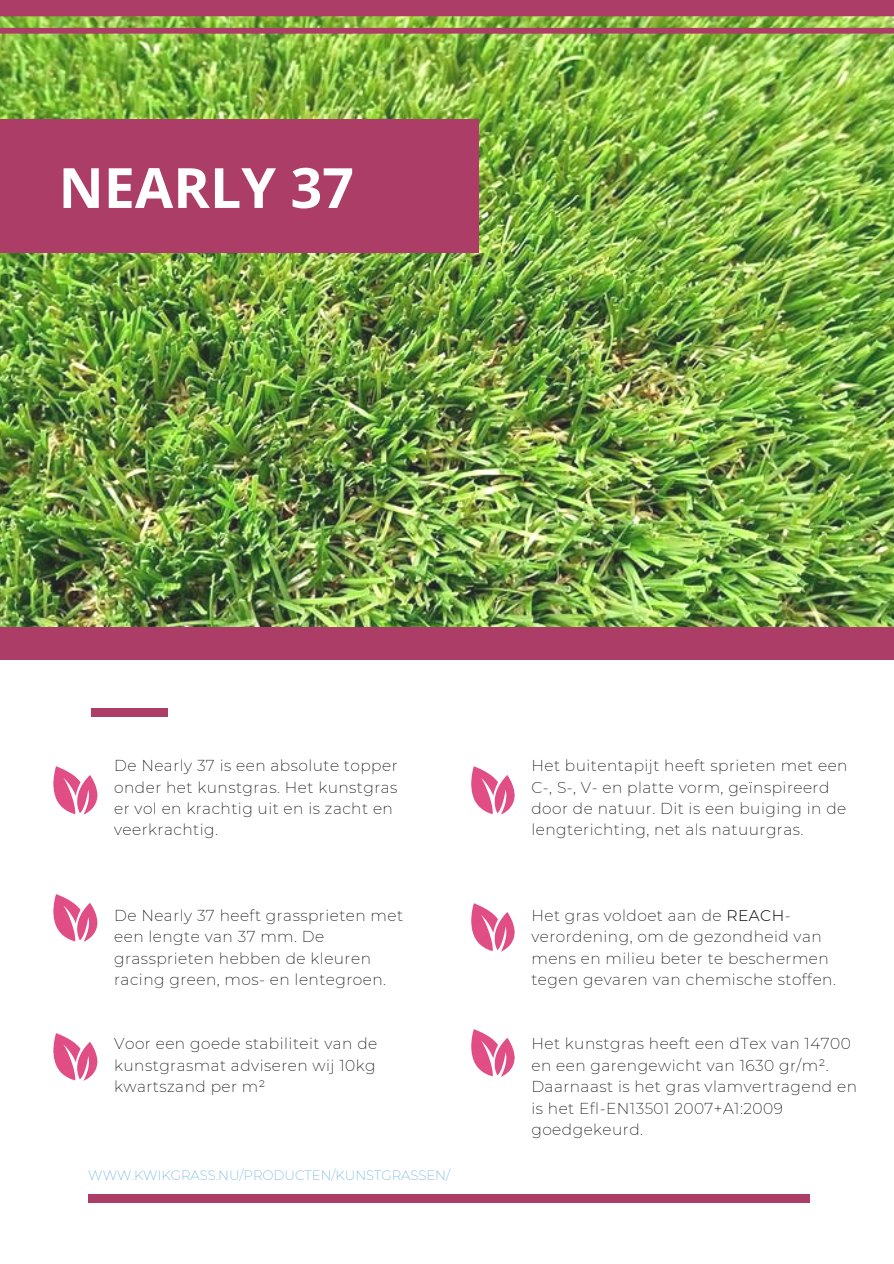
<style>
.page{position:relative;width:894px;height:1264px;background:#fff}
.page>*{position:absolute;margin:0;border:0;box-sizing:border-box;transform-origin:0 0}
.t1{font:700 55.5px "Open Sans";color:#fff}
.t2{font:200 15.45px/21.5px "Montserrat";letter-spacing:.03em;color:#000}
.t3{font:200 13.2px "Montserrat";color:#63addf}
.s1{font-weight:300}
</style>
<div class="page">
<div style="left:0;top:0;width:893px;height:1263px;background:#ab3d66"></div>
<div style="left:0;top:660px;width:893px;height:603px;background:#fff"></div>
<div style="left:88px;top:1194px;width:721px;height:8px;background:#ab3d66"></div>
<img style="left:0;top:34px;width:893px;height:592px">
<img style="left:0;top:16px;width:893px;height:18px">
<div style="left:0;top:119px;width:479px;height:133px;background:#ab3d66"></div>
<div style="left:92px;top:708px;width:76px;height:8px;background:#ab3d66"></div>
<img style="left:53px;top:766px;width:45px;height:49px">
<img style="left:53px;top:1033px;width:45px;height:48px">
<img style="left:471px;top:766px;width:44px;height:49px">
<img style="left:471px;top:903px;width:44px;height:49px">
<img style="left:471px;top:1029px;width:44px;height:48px">
<img style="left:53px;top:894px;width:45px;height:48px">
<p class="t1" style="left:59px;top:149px;width:297px">NEARLY 37</p>
<p class="t2" style="left:114px;top:754px;width:285px">De Nearly 37 is een absolute topper onder het kunstgras. Het kunstgras er vol en krachtig uit en is zacht en veerkrachtig.</p>
<p class="t2" style="left:114px;top:904px;width:290px">De Nearly 37 heeft grassprieten met een lengte van 37 mm. De grassprieten hebben de kleuren racing green, mos- en lentegroen.</p>
<p class="t2" style="left:114px;top:1033px;width:264px;text-align:justify">Voor een goede stabiliteit van de kunstgrasmat adviseren wij 10kg kwartszand per m²</p>
<p class="t3" style="left:88px;top:1166px;width:363px">WWW.KWIKGRASS.NU/PRODUCTEN/KUNSTGRASSEN/</p>
<p class="t2" style="left:531px;top:754px;width:317px">Het buitentapijt heeft sprieten met een C-, S-, V- en platte vorm, geïnspireerd door de natuur. Dit is een buiging in de lengterichting, net als natuurgras.</p>
<p class="t2" style="left:531px;top:904px;width:306px">Het gras voldoet aan de <span class="s1">REACH&shy;</span>verordening, om de gezondheid van mens en milieu beter te beschermen tegen gevaren van chemische stoffen.</p>
<p class="t2" style="left:531px;top:1033px;width:327px">Het kunstgras heeft een dTex van 14700 en een garengewicht van 1630 gr/m².<br>Daarnaast is het gras vlamvertragend en is het Efl-EN13501 2007+A1:2009 goedgekeurd.</p>
</div>
